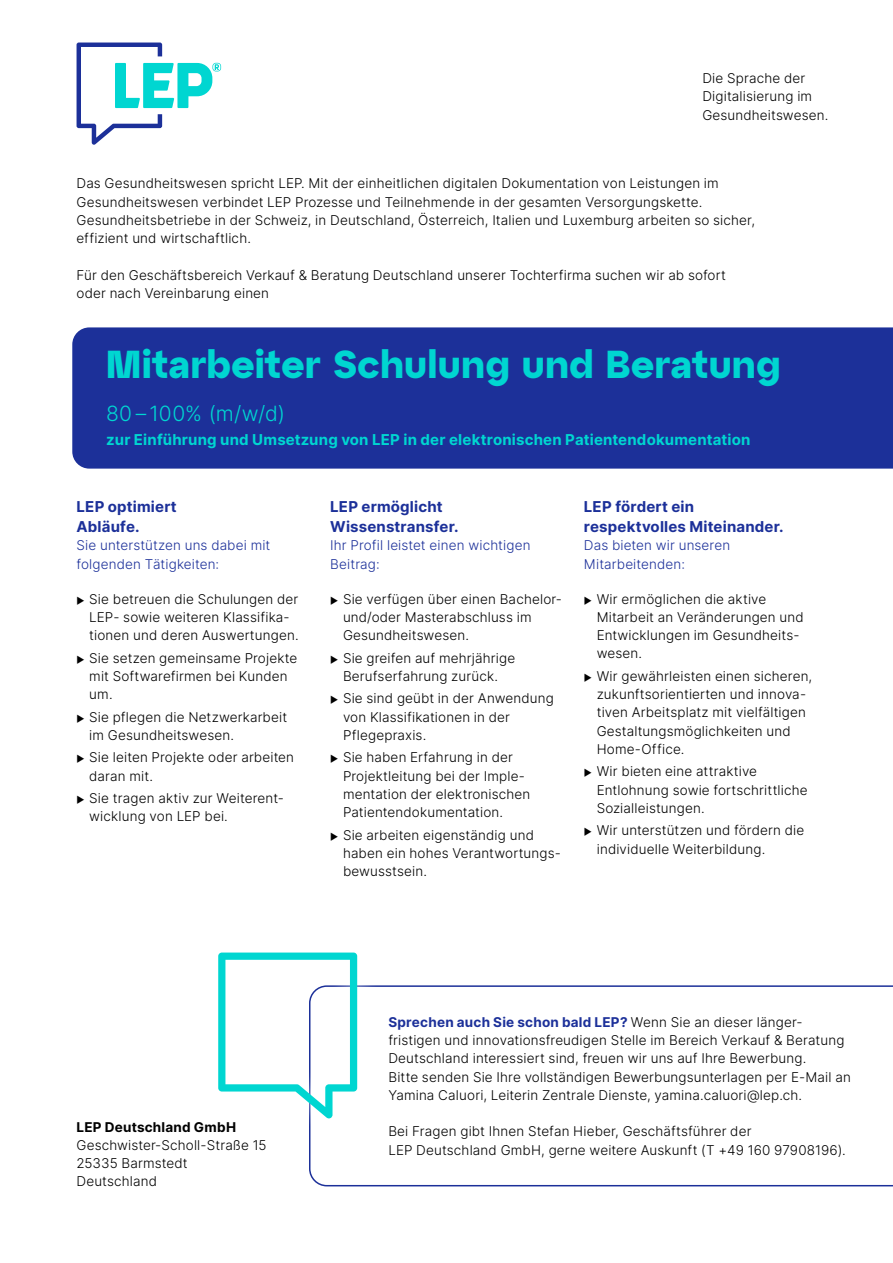
<style>
.page{position:relative;width:893px;height:1263px;background:#fff}
.page>*{position:absolute;margin:0;border:0;box-sizing:border-box;transform-origin:0 0}
.t1{font:700 39px "Atyp BL Display";letter-spacing:.005em;color:#00d6d1}
.t2{font:300 21px "Inter";color:#00d6d1}
.t3{font:700 15px/20.2px "Inter";letter-spacing:.01em;color:#1c3099}
.t4{font:700 15px "Inter";letter-spacing:.01em;color:#00d6d1}
.t5{font:300 13.5px/18.1px "Inter";letter-spacing:.01em;color:#000}
.t6{font:300 13.5px/18.1px "Inter";letter-spacing:.01em;color:#1c3099}
.t7{font:700 13.5px "Inter";letter-spacing:.015em;color:#000}
.s1{font-size:9px}
.s2{font-weight:700;color:#1c3099}
</style>
<div class="page">
<svg style="left:77px;top:43px;width:144px;height:102px"></svg>
<svg style="left:309px;top:985px;width:584px;height:202px"></svg>
<div style="left:198px;top:933px;width:179px;height:203px;background:#fff"></div>
<svg style="left:218px;top:952px;width:139px;height:166px"></svg>
<div style="left:72px;top:327px;width:821px;height:142px;background:#1c3099"></div>
<p class="t5" style="left:702px;top:69px;width:128px">Die Sprache der<br>Digitalisierung im<br>Gesundheitswesen.</p>
<p class="t5" style="left:77px;top:174px;width:680px">Das Gesundheitswesen spricht LEP. Mit der einheitlichen digitalen Dokumentation von Leistungen im Gesundheitswesen verbindet LEP Prozesse und Teilnehmende in der gesamten Versorgungskette.<br>Gesundheitsbetriebe in der Schweiz, in Deutschland, Österreich, Italien und Luxemburg arbeiten so sicher, effizient und wirtschaftlich.</p>
<p class="t5" style="left:77px;top:265px;width:651px">Für den Geschäftsbereich Verkauf &amp; Beratung Deutschland unserer Tochterfirma suchen wir ab sofort oder nach Vereinbarung einen</p>
<h1 class="t1" style="left:106px;top:341px;width:676px">Mitarbeiter Schulung und Beratung</h1>
<h2 class="t2" style="left:106px;top:398px;width:180px">80 – 100% (m/w/d)</h2>
<p class="t4" style="left:106px;top:429px;width:646px">zur Einführung und Umsetzung von LEP in der elektronischen Patientendokumentation</p>
<p class="t3" style="left:77px;top:496px;width:102px">LEP optimiert<br>Abläufe.</p>
<p class="t6" style="left:77px;top:536px;width:195px">Sie unterstützen uns dabei mit folgenden Tätigkeiten:</p>
<p class="t5" style="left:89px;top:589px;width:211px;text-indent:-13px"><span class="s1">▶</span> Sie betreuen die Schulungen der<br>LEP- sowie weiteren Klassifika&shy;tionen und deren Auswertungen.</p>
<p class="t5" style="left:89px;top:648px;width:210px;text-indent:-13px"><span class="s1">▶</span> Sie setzen gemeinsame Projekte mit Softwarefirmen bei Kunden um.</p>
<p class="t5" style="left:89px;top:707px;width:199px;text-indent:-13px"><span class="s1">▶</span> Sie pflegen die Netzwerkarbeit im Gesundheitswesen.</p>
<p class="t5" style="left:89px;top:748px;width:206px;text-indent:-13px"><span class="s1">▶</span> Sie leiten Projekte oder arbeiten daran mit.</p>
<p class="t5" style="left:89px;top:789px;width:196px;text-indent:-13px"><span class="s1">▶</span> Sie tragen aktiv zur Weiterent&shy;wicklung von LEP bei.</p>
<p class="t3" style="left:330px;top:496px;width:130px">LEP ermöglicht<br>Wissenstransfer.</p>
<p class="t6" style="left:330px;top:536px;width:202px">Ihr Profil leistet einen wichtigen<br>Beitrag:</p>
<p class="t5" style="left:343px;top:589px;width:220px;text-indent:-13px"><span class="s1">▶</span> Sie verfügen über einen Bachelor&shy;und/oder Masterabschluss im<br>Gesundheitswesen.</p>
<p class="t5" style="left:330px;top:648px;width:187px;text-align:center"><span class="s1">▶</span> Sie greifen auf mehrjährige<br>Berufserfahrung zurück.</p>
<p class="t5" style="left:343px;top:689px;width:212px;text-indent:-13px"><span class="s1">▶</span> Sie sind geübt in der Anwendung von Klassifikationen in der<br>Pflegepraxis.</p>
<p class="t5" style="left:343px;top:748px;width:189px;text-indent:-13px"><span class="s1">▶</span> Sie haben Erfahrung in der<br>Projektleitung bei der Imple&shy;mentation der elektronischen<br>Patientendokumentation.</p>
<p class="t5" style="left:343px;top:825px;width:219px;text-indent:-13px"><span class="s1">▶</span> Sie arbeiten eigenständig und haben ein hohes Verantwortungs&shy;bewusstsein.</p>
<p class="t3" style="left:584px;top:496px;width:201px">LEP fördert ein respektvolles Miteinander.</p>
<p class="t6" style="left:584px;top:536px;width:148px">Das bieten wir unseren<br>Mitarbeitenden:</p>
<p class="t5" style="left:597px;top:589px;width:209px;text-indent:-13px"><span class="s1">▶</span> Wir ermöglichen die aktive<br>Mitarbeit an Veränderungen und<br>Entwicklungen im Gesundheits&shy;wesen.</p>
<p class="t5" style="left:597px;top:667px;width:217px;text-indent:-13px"><span class="s1">▶</span> Wir gewährleisten einen sicheren, zukunftsorientierten und innova&shy;tiven Arbeitsplatz mit vielfältigen<br>Gestaltungsmöglichkeiten und<br>Home-Office.</p>
<p class="t5" style="left:597px;top:762px;width:212px;text-indent:-13px"><span class="s1">▶</span> Wir bieten eine attraktive<br>Entlohnung sowie fortschrittliche<br>Sozialleistungen.</p>
<p class="t5" style="left:597px;top:821px;width:209px;text-indent:-13px"><span class="s1">▶</span> Wir unterstützen und fördern die individuelle Weiterbildung.</p>
<p class="t7" style="left:77px;top:1117px;width:161px">LEP Deutschland GmbH</p>
<p class="t5" style="left:77px;top:1136px;width:192px">Geschwister-Scholl-Straße 15<br>25335 Barmstedt<br>Deutschland</p>
<p class="t5" style="left:388px;top:1013px;width:464px"><span class="s2">Sprechen auch Sie schon bald LEP?</span> Wenn Sie an dieser länger&shy;fristigen und innovationsfreudigen Stelle im Bereich Verkauf &amp; Beratung Deutschland interessiert sind, freuen wir uns auf Ihre Bewerbung.<br>Bitte senden Sie Ihre vollständigen Bewerbungsunterlagen per E-Mail an Yamina Caluori, Leiterin Zentrale Dienste, yamina.caluori@lep.ch.</p>
<p class="t5" style="left:388px;top:1122px;width:459px">Bei Fragen gibt Ihnen Stefan Hieber, Geschäftsführer der<br>LEP Deutschland GmbH, gerne weitere Auskunft (T +49 160 97908196).</p>
</div>
